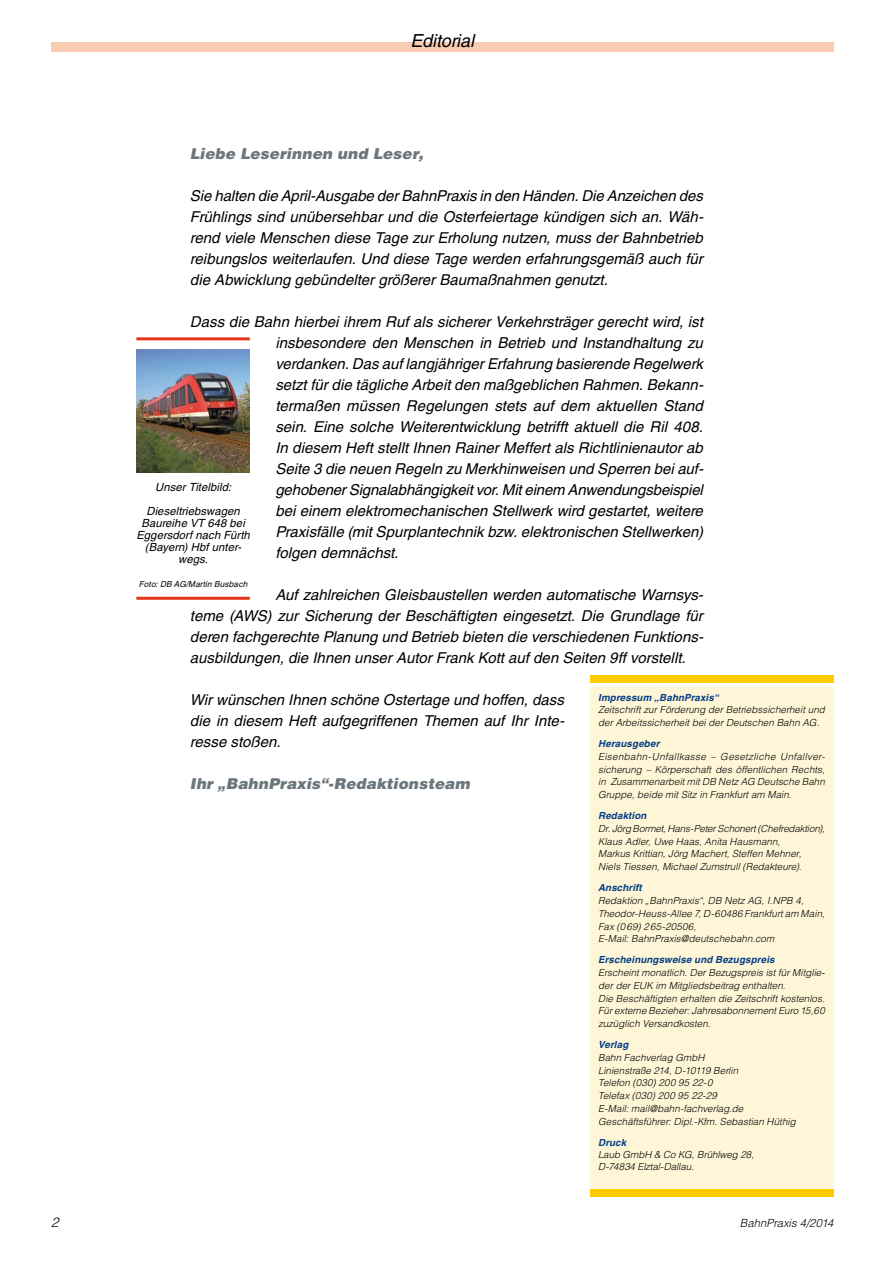
<style>
.page{position:relative;width:893px;height:1263px;background:#fff}
.page>*{position:absolute;margin:0;border:0;box-sizing:border-box;transform-origin:0 0}
.t1{font:italic 18px "Helvetica LT";letter-spacing:-.005em;color:#000}
.t2{font:italic 15px/21px "Helvetica LT";color:#000;text-align:justify}
.t3{font:italic 900 15px "Helvetica LT";letter-spacing:.01em;color:#6c767c}
.t4{font:italic 300 13.5px "Helvetica LT";color:#000}
.t5{font:italic 11.25px/12px "Helvetica LT";letter-spacing:.01em;color:#000;text-align:center}
.t6{font:italic 300 11.25px "Helvetica LT";color:#000}
.t7{font:italic 300 9.75px/12.8px "Helvetica LT";letter-spacing:.005em;color:#000}
.t8{font:italic 700 9.75px "Helvetica LT";letter-spacing:.015em;color:#003d85}
.t9{font:italic 8.25px "Helvetica LT";letter-spacing:.015em;color:#000}
</style>
<div class="page">
<div style="left:51px;top:43px;width:782px;height:9px;background:#f9cbb1"></div>
<div style="left:590px;top:675px;width:243px;height:7px;background:#fecc00"></div>
<div style="left:590px;top:687px;width:243px;height:510px;background:#fff5d7"></div>
<div style="left:590px;top:1189px;width:243px;height:8px;background:#fecc00"></div>
<hr style="left:136px;top:597px;width:114px;height:3px;background:#e53517">
<hr style="left:136px;top:337px;width:114px;height:3px;background:#e53517">
<img style="left:136px;top:350px;width:114px;height:123px">
<p class="t1" style="left:410px;top:30px;width:65px">Editorial</p>
<p class="t3" style="left:190px;top:144px;width:235px">Liebe Leserinnen und Leser,</p>
<p class="t2" style="left:190px;top:185px;width:515px">Sie halten die April-Ausgabe der BahnPraxis in den Händen. Die Anzeichen des Frühlings sind unübersehbar und die Osterfeiertage kündigen sich an. Wäh&shy;rend viele Menschen diese Tage zur Erholung nutzen, muss der Bahnbetrieb reibungslos weiterlaufen. Und diese Tage werden erfahrungsgemäß auch für die Abwicklung gebündelter größerer Baumaßnahmen genutzt.</p>
<p class="t2" style="left:275px;top:311px;width:430px;text-indent:-85px">Dass die Bahn hierbei ihrem Ruf als sicherer Verkehrsträger gerecht wird, ist insbesondere den Menschen in Betrieb und Instandhaltung zu verdanken. Das auf langjähriger Erfahrung basierende Regelwerk setzt für die tägliche Arbeit den maßgeblichen Rahmen. Bekann&shy;termaßen müssen Regelungen stets auf dem aktuellen Stand sein. Eine solche Weiterentwicklung betrifft aktuell die Ril 408.<br>In diesem Heft stellt Ihnen Rainer Meffert als Richtlinienautor ab Seite 3 die neuen Regeln zu Merkhinweisen und Sperren bei auf&shy;gehobener Signalabhängigkeit vor. Mit einem Anwendungsbeispiel bei einem elektromechanischen Stellwerk wird gestartet, weitere Praxisfälle (mit Spurplantechnik bzw. elektronischen Stellwerken) folgen demnächst.</p>
<p class="t2" style="left:190px;top:584px;width:515px;text-indent:85px">Auf zahlreichen Gleisbaustellen werden automatische Warnsys&shy;teme (AWS) zur Sicherung der Beschäftigten eingesetzt. Die Grundlage für deren fachgerechte Planung und Betrieb bieten die verschiedenen Funktions&shy;ausbildungen, die Ihnen unser Autor Frank Kott auf den Seiten 9ff vorstellt.</p>
<p class="t2" style="left:190px;top:689px;width:376px">Wir wünschen Ihnen schöne Ostertage und hoffen, dass die in diesem Heft aufgegriffenen Themen auf Ihr Inte&shy;resse stoßen.</p>
<p class="t3" style="left:190px;top:774px;width:281px">Ihr „BahnPraxis“-Redaktionsteam</p>
<p class="t5" style="left:146px;top:475px;width:95px;line-height:24px">Unser Titelbild:<br>Dieseltriebswagen</p>
<p class="t5" style="left:136px;top:517px;width:115px">Baureihe VT 648 bei<br>Eggersdorf nach Fürth (Bayern) Hbf unter&shy;wegs.</p>
<p class="t9" style="left:139px;top:579px;width:110px">Foto: DB AG/Martin Busbach</p>
<p class="t8" style="left:598px;top:691px;width:122px">Impressum „BahnPraxis“</p>
<p class="t7" style="left:598px;top:703px;width:228px">Zeitschrift zur Förderung der Betriebssicherheit und der Arbeitssicherheit bei der Deutschen Bahn AG.</p>
<p class="t8" style="left:598px;top:738px;width:63px">Herausgeber</p>
<p class="t7" style="left:598px;top:750px;width:228px;text-align:justify">Eisenbahn-Unfallkasse – Gesetzliche Unfallver&shy;sicherung – Körperschaft des öffentlichen Rechts, in Zusammenarbeit mit DB Netz AG Deutsche Bahn Gruppe, beide mit Sitz in Frankfurt am Main.</p>
<p class="t8" style="left:598px;top:810px;width:50px">Redaktion</p>
<p class="t7" style="left:598px;top:822px;width:228px">Dr. Jörg Bormet, Hans-Peter Schonert (Chefredaktion), Klaus Adler, Uwe Haas, Anita Hausmann,<br>Markus Krittian, Jörg Machert, Steffen Mehner, Niels Tiessen, Michael Zumstrull (Redakteure).</p>
<p class="t8" style="left:598px;top:882px;width:45px">Anschrift</p>
<p class="t7" style="left:598px;top:894px;width:228px">Redaktion „BahnPraxis“, DB Netz AG, I.NPB 4, Theodor-Heuss-Allee 7, D-60486 Frankfurt am Main, Fax (069) 265-20506,<br>E-Mail: BahnPraxis@deutschebahn.com</p>
<p class="t8" style="left:598px;top:954px;width:178px">Erscheinungsweise und Bezugspreis</p>
<p class="t7" style="left:598px;top:966px;width:228px">Erscheint monatlich. Der Bezugspreis ist für Mitglie&shy;der der EUK im Mitgliedsbeitrag enthalten.<br>Die Beschäftigten erhalten die Zeitschrift kostenlos.<br>Für externe Bezieher: Jahresabonnement Euro 15,60 zuzüglich Versandkosten.</p>
<p class="t8" style="left:598px;top:1039px;width:32px">Verlag</p>
<p class="t7" style="left:598px;top:1051px;width:199px">Bahn Fachverlag GmbH<br>Linienstraße 214, D-10119 Berlin<br>Telefon (030) 200 95 22-0<br>Telefax (030) 200 95 22-29<br>E-Mail: mail@bahn-fachverlag.de<br>Geschäftsführer: Dipl.-Kfm. Sebastian Hüthig</p>
<p class="t8" style="left:598px;top:1136px;width:30px">Druck</p>
<p class="t7" style="left:598px;top:1148px;width:157px;line-height:12px">Laub GmbH &amp; Co KG, Brühlweg 28,<br>D-74834 Elztal-Dallau.</p>
<p class="t4" style="left:51px;top:1214px;width:9px">2</p>
<p class="t6" style="left:740px;top:1216px;width:95px">BahnPraxis 4/2014</p>
</div>
